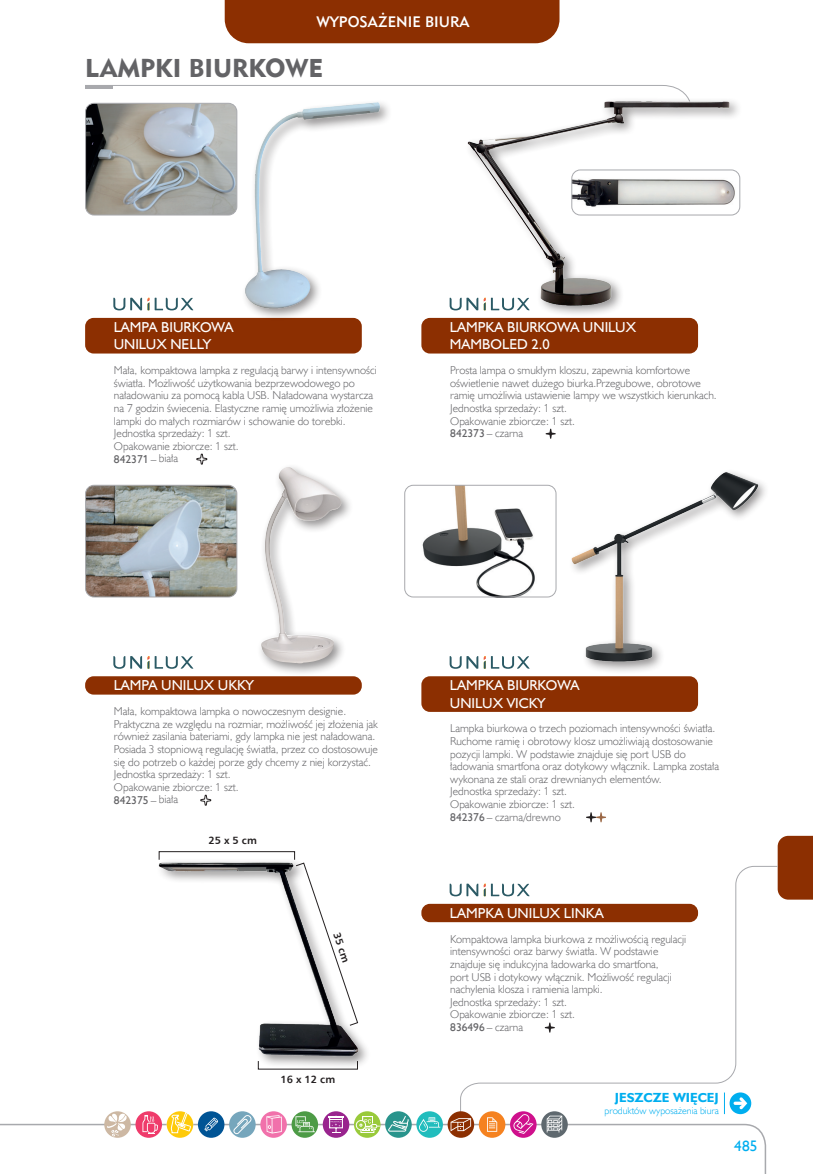
<style>
.page{position:relative;width:813px;height:1174px;background:#fff}
.page>*{position:absolute;margin:0;border:0;box-sizing:border-box;transform-origin:0 0}
.Rozdziały_nie_do_spisu{font:25.65px "Geometric 415 Blk EU";color:#636366}
.t1{font:15.3px "Humanst 521 EU";color:#00aeef}
.t2{font:15.15px "Geometric 415 Md EU";color:#fff}
.Nazwa_modułu_A{font:14.4px/17.2px "Humanst 521 EU";color:#fff}
.t3{font:700 13.2px "Humanst 521 EU";color:#00aeef}
.opis_produktów{font:11.4px/12.6px "Humanst 521 Lt EU";color:#636366}
.opis_produktów-2{font:11.4px "Humanst 521 EU";color:#636366}
.opis_produktów_UNI{font:700 10.5px "Humnst 777 EU";color:#231f20}
.t4{font:9.9px "Humanst 521 Lt EU";color:#00aeef}
.s1{font-family:"Humanst 521 Lt EU"}
.s2{font-family:"Humanst 521 EU"}
</style>
<div class="page">
<div style="left:224px;top:0;width:335px;height:43px;background:#8c2f01"></div>
<svg style="left:85px;top:85px;width:594px;height:4px"></svg>
<hr style="left:85px;top:86px;width:28px;height:3px;background:#a8a9ad">
<svg style="left:0;top:1123px;width:766px;height:51px"></svg>
<div style="left:777px;top:836px;width:35px;height:63px;background:#8c2f01"></div>
<svg style="left:459px;top:865px;width:319px;height:250px"></svg>
<div style="left:416px;top:1111px;width:26px;height:26px;background:#21bdbd;border-radius:50%"></div>
<svg style="left:419px;top:1117px;width:21px;height:14px"></svg>
<div style="left:510px;top:1111px;width:26px;height:26px;background:#cf108c;border-radius:50%"></div>
<svg style="left:513px;top:1114px;width:20px;height:20px"></svg>
<div style="left:478px;top:1111px;width:27px;height:26px;background:#f58220;border-radius:50%"></div>
<svg style="left:487px;top:1117px;width:10px;height:14px"></svg>
<svg style="left:447px;top:1111px;width:27px;height:26px"></svg>
<svg style="left:450px;top:1118px;width:21px;height:13px"></svg>
<div style="left:354px;top:1111px;width:26px;height:26px;background:#99ca3b;border-radius:50%"></div>
<div style="left:355px;top:1120px;width:11px;height:10px;border:1px solid #fff;border-radius:50%"></div>
<svg style="left:359px;top:1115px;width:21px;height:18px"></svg>
<div style="left:322px;top:1111px;width:27px;height:26px;background:#99248e;border-radius:50%"></div>
<svg style="left:328px;top:1115px;width:15px;height:18px"></svg>
<svg style="left:291px;top:1111px;width:27px;height:26px"></svg>
<svg style="left:295px;top:1116px;width:20px;height:16px"></svg>
<svg style="left:260px;top:1111px;width:27px;height:26px"></svg>
<svg style="left:266px;top:1115px;width:15px;height:18px"></svg>
<div style="left:229px;top:1111px;width:26px;height:26px;background:#76a6bc;border-radius:50%"></div>
<svg style="left:233px;top:1114px;width:19px;height:20px"></svg>
<div style="left:198px;top:1111px;width:26px;height:26px;background:#005495;border-radius:50%"></div>
<svg style="left:204px;top:1117px;width:14px;height:14px"></svg>
<svg style="left:385px;top:1111px;width:26px;height:26px"></svg>
<svg style="left:388px;top:1115px;width:20px;height:16px"></svg>
<div style="left:541px;top:1111px;width:26px;height:26px;background:#5f696f;border-radius:50%"></div>
<svg style="left:546px;top:1115px;width:16px;height:17px"></svg>
<svg style="left:167px;top:1111px;width:28px;height:33px"></svg>
<div style="left:135px;top:1111px;width:27px;height:26px;background:#ef3b6b;border-radius:50%"></div>
<svg style="left:142px;top:1115px;width:16px;height:18px"></svg>
<svg style="left:104px;top:1111px;width:27px;height:26px"></svg>
<svg style="left:107px;top:1113px;width:19px;height:23px"></svg>
<img style="left:158px;top:851px;width:209px;height:219px">
<div style="left:85px;top:318px;width:276px;height:35px;background:#8c2f01;border-radius:9px"></div>
<svg style="left:196px;top:453px;width:11px;height:12px"></svg>
<svg style="left:113px;top:298px;width:80px;height:12px"></svg>
<div style="left:85px;top:676px;width:276px;height:18px;background:#8c2f01;border-radius:9px"></div>
<svg style="left:200px;top:794px;width:11px;height:12px"></svg>
<svg style="left:113px;top:656px;width:80px;height:13px"></svg>
<div style="left:421px;top:318px;width:276px;height:35px;background:#8c2f01;border-radius:9px"></div>
<svg style="left:545px;top:429px;width:10px;height:10px"></svg>
<svg style="left:449px;top:298px;width:13px;height:12px"></svg>
<div style="left:421px;top:676px;width:276px;height:36px;background:#8c2f01;border-radius:9px"></div>
<svg style="left:586px;top:812px;width:19px;height:10px"></svg>
<svg style="left:449px;top:656px;width:80px;height:13px"></svg>
<div style="left:241px;top:98px;width:151px;height:223px;background:#231f20;opacity:.5"></div>
<img style="left:231px;top:87px;width:162px;height:228px">
<div style="left:256px;top:462px;width:98px;height:214px;background:#231f20;opacity:.5"></div>
<img style="left:260px;top:467px;width:83px;height:196px">
<img style="left:538px;top:472px;width:228px;height:199px">
<div style="left:464px;top:96px;width:278px;height:222px;background:#231f20;opacity:.5"></div>
<img style="left:464px;top:89px;width:272px;height:221px">
<div style="left:159px;top:851px;width:136px;height:9px;border:1px solid #231f20"></div>
<svg style="left:295px;top:862px;width:63px;height:164px"></svg>
<img style="left:85px;top:103px;width:152px;height:112px">
<div style="left:85px;top:103px;width:152px;height:112px;border:1px solid #a8a9ad;border-radius:9px"></div>
<img style="left:85px;top:485px;width:152px;height:112px">
<div style="left:85px;top:485px;width:152px;height:112px;border:1px solid #a8a9ad;border-radius:9px"></div>
<img style="left:422px;top:487px;width:119px;height:108px">
<div style="left:404px;top:485px;width:152px;height:112px;border:1px solid #a8a9ad;border-radius:9px"></div>
<img style="left:571px;top:170px;width:168px;height:45px">
<div style="left:571px;top:170px;width:168px;height:45px;border:1px solid #a8a9ad;border-radius:9px"></div>
<div style="left:421px;top:903px;width:276px;height:19px;background:#8c2f01;border-radius:9px"></div>
<svg style="left:544px;top:1022px;width:10px;height:10px"></svg>
<svg style="left:449px;top:883px;width:80px;height:13px"></svg>
<h3 class="t2" style="left:316px;top:12px;width:154px">WYPOSAŻENIE BIURA</h3>
<p class="Rozdziały_nie_do_spisu" style="left:85px;top:52px;width:239px">LAMPKI BIURKOWE</p>
<p class="Nazwa_modułu_A" style="left:114px;top:318px;width:121px">LAMPA BIURKOWA<br>UNILUX NELLY</p>
<p class="opis_produktów" style="left:114px;top:364px;width:264px">Mała, kompaktowa lampka z regulacją barwy i intensywności światła. Możliwość użytkowania bezprzewodowego po naładowaniu za pomocą kabla USB. Naładowana wystarcza na 7 godzin świecenia. Elastyczne ramię umożliwia złożenie lampki do małych rozmiarów i schowanie do torebki.</p>
<p class="opis_produktów" style="left:114px;top:427px;width:118px">Jednostka sprzedaży: 1 szt.</p>
<p class="opis_produktów" style="left:114px;top:439px;width:126px">Opakowanie zbiorcze: 1 szt.</p>
<p class="opis_produktów-2" style="left:114px;top:452px;width:66px">842371 <span class="s1">– biała</span></p>
<p class="Nazwa_modułu_A" style="left:449px;top:318px;width:187px">LAMPKA BIURKOWA UNILUX<br>MAMBOLED 2.0</p>
<p class="opis_produktów" style="left:450px;top:364px;width:268px">Prosta lampa o smukłym kloszu, zapewnia komfortowe oświetlenie nawet dużego biurka.Przegubowe, obrotowe ramię umożliwia ustawienie lampy we wszystkich kierunkach.</p>
<p class="opis_produktów" style="left:450px;top:401px;width:118px">Jednostka sprzedaży: 1 szt.</p>
<p class="opis_produktów" style="left:450px;top:414px;width:126px">Opakowanie zbiorcze: 1 szt.</p>
<p class="opis_produktów" style="left:450px;top:426px;width:74px"><span class="s2">842373</span> – czarna</p>
<p class="Nazwa_modułu_A" style="left:114px;top:677px;width:142px">LAMPA UNILUX UKKY</p>
<p class="opis_produktów" style="left:114px;top:705px;width:265px">Mała, kompaktowa lampka o nowoczesnym designie.<br>Praktyczna ze względu na rozmiar, możliwość jej złożenia jak również zasilania bateriami, gdy lampka nie jest naładowana.<br>Posiada 3 stopniową regulację światła, przez co dostosowuje się do potrzeb o każdej porze gdy chcemy z niej korzystać.</p>
<p class="opis_produktów" style="left:114px;top:768px;width:118px">Jednostka sprzedaży: 1 szt.</p>
<p class="opis_produktów" style="left:114px;top:780px;width:126px">Opakowanie zbiorcze: 1 szt.</p>
<p class="opis_produktów-2" style="left:114px;top:792px;width:66px">842375 <span class="s1">– biała</span></p>
<p class="opis_produktów_UNI" style="left:208px;top:834px;width:50px">25 x 5 cm</p>
<p class="opis_produktów_UNI" style="left:343px;top:931px;width:32px;rotate:71deg">35 cm</p>
<p class="opis_produktów_UNI" style="left:280px;top:1072px;width:56px">16 x 12 cm</p>
<p class="Nazwa_modułu_A" style="left:449px;top:677px;width:131px">LAMPKA BIURKOWA<br>UNILUX VICKY</p>
<p class="opis_produktów" style="left:450px;top:722px;width:270px">Lampka biurkowa o trzech poziomach intensywności światła.<br>Ruchome ramię i obrotowy klosz umożliwiają dostosowanie pozycji lampki. W podstawie znajduje się port USB do ładowania smartfona oraz dotykowy włącznik. Lampka została wykonana ze stali oraz drewnianych elementów.</p>
<p class="opis_produktów" style="left:450px;top:785px;width:118px">Jednostka sprzedaży: 1 szt.</p>
<p class="opis_produktów" style="left:450px;top:797px;width:126px">Opakowanie zbiorcze: 1 szt.</p>
<p class="opis_produktów" style="left:450px;top:810px;width:112px"><span class="s2">842376</span> – czarna/drewno</p>
<p class="Nazwa_modułu_A" style="left:449px;top:904px;width:155px">LAMPKA UNILUX LINKA</p>
<p class="opis_produktów" style="left:450px;top:932px;width:237px">Kompaktowa lampka biurkowa z możliwością regulacji intensywności oraz barwy światła. W podstawie znajduje się indukcyjna ładowarka do smartfona,<br>port USB i dotykowy włącznik. Możliwość regulacji nachylenia klosza i ramienia lampki.</p>
<p class="opis_produktów" style="left:450px;top:995px;width:118px">Jednostka sprzedaży: 1 szt.</p>
<p class="opis_produktów" style="left:450px;top:1008px;width:126px">Opakowanie zbiorcze: 1 szt.</p>
<p class="opis_produktów" style="left:450px;top:1020px;width:74px"><span class="s2">836496</span> – czarna</p>
<p class="t3" style="left:614px;top:1089px;width:105px">JESZCZE WIĘCEJ</p>
<p class="t4" style="left:604px;top:1104px;width:116px">produktów wyposażenia biura</p>
<h2 class="t1" style="left:734px;top:1136px;width:25px">485</h2>
</div>
